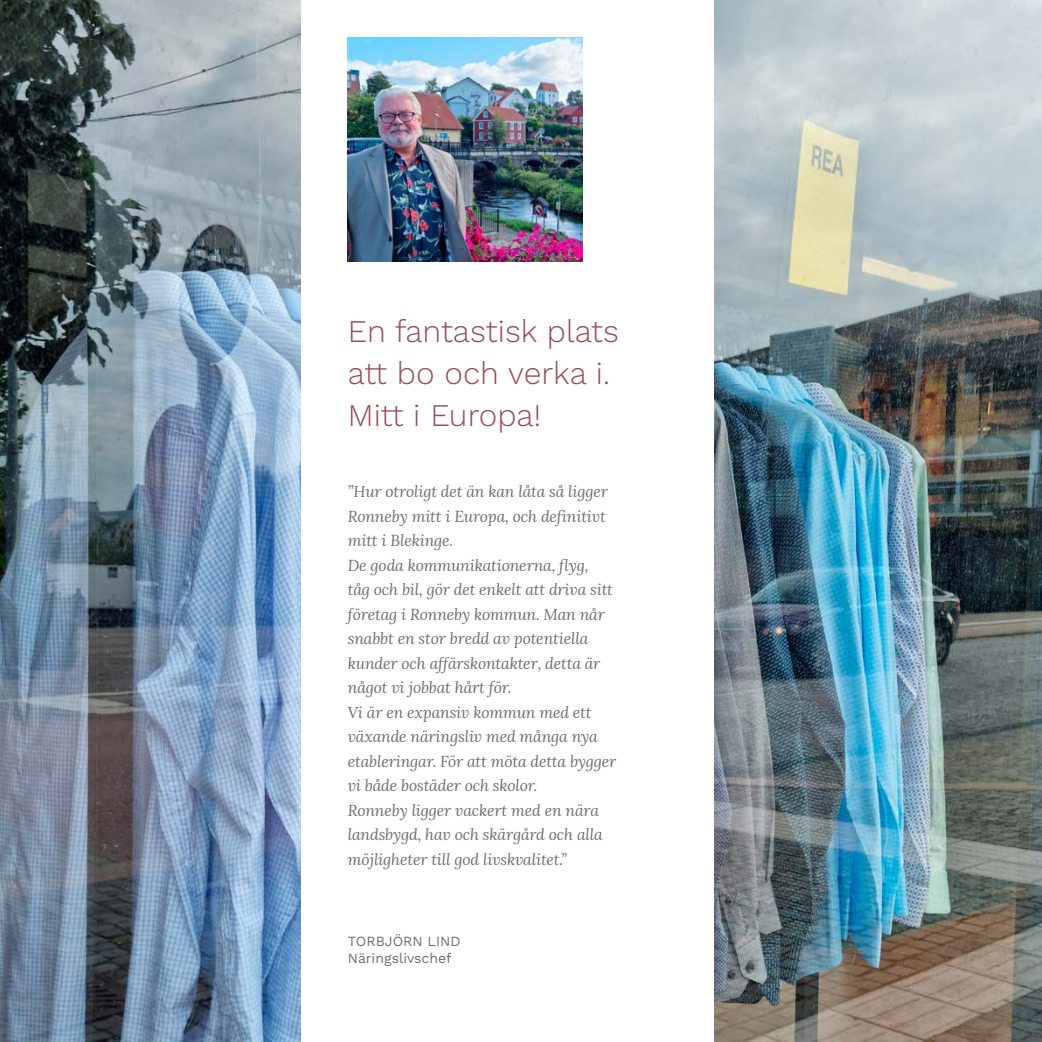
<style>
.page{position:relative;width:1042px;height:1042px;background:#fff}
.page>*{position:absolute;margin:0;border:0;box-sizing:border-box;transform-origin:0 0}
.t1{font:300 31.5px/42px "Work Sans";color:#984f55}
.t2{font:italic 15.75px/24.5px "Lora";letter-spacing:-.01em;color:#706f6f}
.t3{font:14px/16.8px "Work Sans";color:#706f6f}
</style>
<div class="page">
<img style="left:0;top:0;width:1042px;height:1042px">
<div style="left:301px;top:0;width:413px;height:1042px;background:#fff"></div>
<img style="left:348px;top:37px;width:234px;height:224px">
<h1 class="t1" style="left:348px;top:311px;width:273px">En fantastisk plats att bo och verka i.<br>Mitt i Europa!</h1>
<p class="t2" style="left:348px;top:479px;width:270px">”Hur otroligt det än kan låta så ligger Ronneby mitt i Europa, och definitivt mitt i Blekinge.<br>De goda kommunikationerna, flyg,<br>tåg och bil, gör det enkelt att driva sitt företag i Ronneby kommun. Man når snabbt en stor bredd av potentiella kunder och affärskontakter, detta är något vi jobbat hårt för.<br>Vi är en expansiv kommun med ett växande näringsliv med många nya etableringar. För att möta detta bygger vi både bostäder och skolor.<br>Ronneby ligger vackert med en nära landsbygd, hav och skärgård och alla möjligheter till god livskvalitet.”</p>
<p class="t3" style="left:348px;top:934px;width:114px">TORBJÖRN LIND<br>Näringslivschef</p>
</div>
